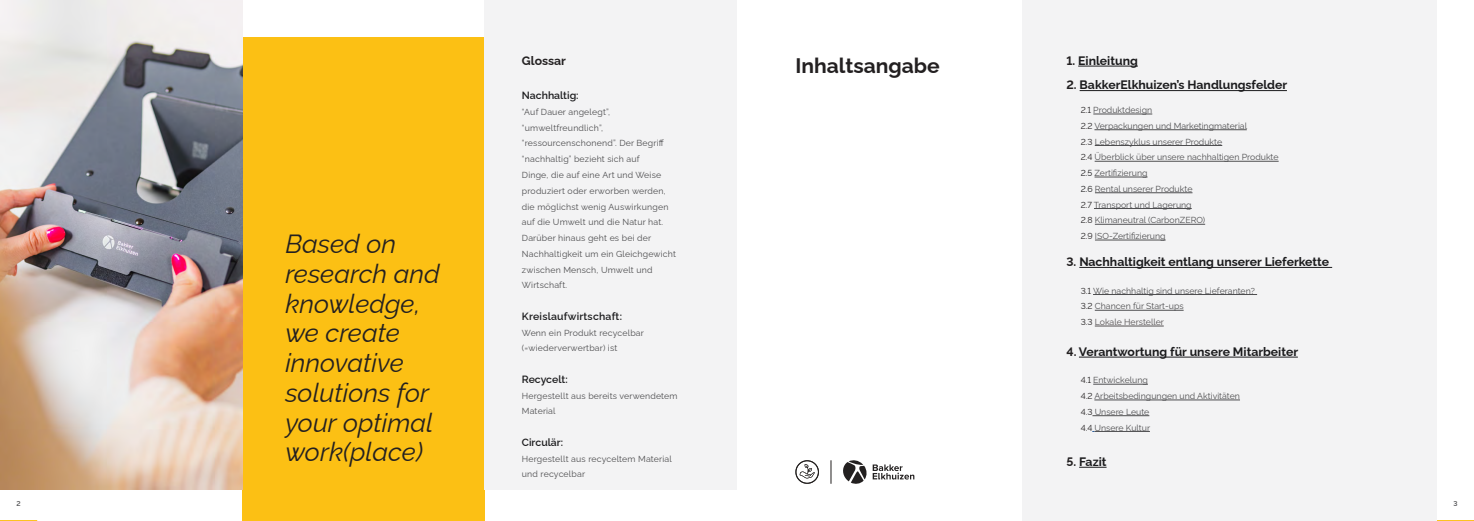
<style>
.page{position:relative;width:1474px;height:521px;background:#fff}
.page>*{position:absolute;margin:0;border:0;box-sizing:border-box;transform-origin:0 0}
.t1{font:italic 100 26.25px/29.8px "Raleway";color:#232021}
.t2{font:700 21px "Raleway";color:#232021}
.t3{font:700 12.25px "Raleway";color:#1b1b1d}
.t4{font:700 12.25px "Raleway";color:#232021}
.t5{font:600 10.5px "Raleway";color:#1b1b1d}
.t6{font:600 10.5px "Raleway";letter-spacing:.02em;color:#1b1b1d}
.t7{font:8.75px/15.8px "Raleway";letter-spacing:.005em;color:#4e4e50}
.t8{font:600 7px "Raleway";color:#4e4e50}
.s1{color:#232021}
.s2{color:#1b1b1d}
.s3{color:#545051}
</style>
<div class="page">
<hr style="left:0;top:520px;width:37px;height:1px;background:#fcc014">
<hr style="left:1436px;top:520px;width:37px;height:1px;background:#fcc014">
<div style="left:242px;top:37px;width:242px;height:484px;background:#fcc014"></div>
<div style="left:484px;top:0;width:253px;height:489px;background:#f3f3f4"></div>
<img style="left:0;top:0;width:242px;height:489px">
<div style="left:1022px;top:0;width:414px;height:521px;background:#f3f3f4"></div>
<hr style="left:1078px;top:66px;width:59px;height:1px;background:#1b1b1d">
<hr style="left:1079px;top:90px;width:207px;height:1px;background:#1b1b1d">
<hr style="left:1093px;top:114px;width:59px;height:1px;background:#4e4e50">
<hr style="left:1094px;top:129px;width:152px;height:1px;background:#4e4e50">
<hr style="left:1094px;top:145px;width:128px;height:1px;background:#4e4e50">
<hr style="left:1094px;top:161px;width:184px;height:1px;background:#4e4e50">
<hr style="left:1094px;top:177px;width:53px;height:1px;background:#4e4e50">
<hr style="left:1094px;top:192px;width:98px;height:1px;background:#4e4e50">
<hr style="left:1093px;top:208px;width:98px;height:1px;background:#4e4e50">
<hr style="left:1094px;top:224px;width:111px;height:1px;background:#4e4e50">
<hr style="left:1094px;top:240px;width:71px;height:1px;background:#4e4e50">
<hr style="left:1093px;top:294px;width:164px;height:1px;background:#4e4e50">
<hr style="left:1094px;top:310px;width:89px;height:1px;background:#4e4e50">
<hr style="left:1094px;top:326px;width:69px;height:1px;background:#545051">
<hr style="left:1093px;top:384px;width:54px;height:1px;background:#4e4e50">
<hr style="left:1094px;top:400px;width:145px;height:1px;background:#4e4e50">
<hr style="left:1092px;top:415px;width:57px;height:1px;background:#4e4e50">
<hr style="left:1094px;top:431px;width:55px;height:1px;background:#4e4e50">
<svg style="left:1079px;top:467px;width:27px;height:1px"></svg>
<hr style="left:1078px;top:357px;width:219px;height:1px;background:#1b1b1d">
<hr style="left:1079px;top:267px;width:253px;height:1px;background:#1b1b1d">
<svg style="left:795px;top:460px;width:24px;height:24px"></svg>
<svg style="left:830px;top:460px;width:1px;height:24px"></svg>
<svg style="left:843px;top:460px;width:71px;height:24px"></svg>
<h1 class="t1" style="left:285px;top:226px;width:156px">Based on research and knowledge, we create innovative solutions for your optimal work(place)</h1>
<h3 class="t4" style="left:522px;top:51px;width:46px">Glossar</h3>
<p class="t5" style="left:522px;top:87px;width:58px">Nachhaltig:</p>
<p class="t7" style="left:522px;top:103px;width:156px">“Auf Dauer angelegt”, “umweltfreundlich”, “ressourcenschonend”. Der Begriff “nachhaltig” bezieht sich auf<br>Dinge, die auf eine Art und Weise produziert oder erworben werden, die möglichst wenig Auswirkungen auf die Umwelt und die Natur hat.<br>Darüber hinaus geht es bei der<br>Nachhaltigkeit um ein Gleichgewicht zwischen Mensch, Umwelt und<br>Wirtschaft.</p>
<p class="t6" style="left:522px;top:308px;width:102px">Kreislaufwirtschaft:</p>
<p class="t7" style="left:522px;top:324px;width:123px">Wenn ein Produkt recycelbar (=wiederverwertbar) ist</p>
<p class="t5" style="left:522px;top:371px;width:47px">Recycelt:</p>
<p class="t7" style="left:522px;top:387px;width:157px">Hergestellt aus bereits verwendetem<br>Material</p>
<p class="t5" style="left:522px;top:434px;width:43px">Circulär:</p>
<p class="t7" style="left:522px;top:450px;width:151px">Hergestellt aus recyceltem Material und recycelbar</p>
<h2 class="t2" style="left:795px;top:49px;width:146px">Inhaltsangabe</h2>
<h3 class="t3" style="left:1066px;top:51px;width:73px"><span class="s1">1.</span> Einleitung</h3>
<h3 class="t3" style="left:1066px;top:75px;width:222px"><span class="s1">2.</span> BakkerElkhuizen’s Handlungsfelder</h3>
<p class="t7" style="left:1080px;top:101px;width:199px"><span class="s1">2.1</span> Produktdesign<br><span class="s1">2.2</span> Verpackungen und Marketingmaterial<br><span class="s1">2.3</span> Lebenszyklus unserer Produkte<br><span class="s1">2.4</span> Überblick über unsere nachhaltigen Produkte<br><span class="s2">2.5</span> Zertifizierung<br><span class="s2">2.6</span> Rental unserer Produkte<br><span class="s1">2.7</span> Transport und Lagerung<br><span class="s1">2.8</span> Klimaneutral (CarbonZERO)<br><span class="s1">2.9</span> ISO-Zertifizierung</p>
<h3 class="t3" style="left:1066px;top:252px;width:264px"><span class="s1">3.</span> Nachhaltigkeit entlang unserer Lieferkette</h3>
<p class="t7" style="left:1080px;top:282px;width:176px"><span class="s1">3.1</span> Wie nachhaltig sind unsere Lieferanten?<br><span class="s1">3.2</span> Chancen für Start-ups<br><span class="s1">3.3</span> <span class="s3">Lokale Hersteller</span></p>
<h3 class="t3" style="left:1066px;top:342px;width:233px"><span class="s1">4.</span> Verantwortung für unsere Mitarbeiter</h3>
<p class="t7" style="left:1080px;top:371px;width:161px"><span class="s1">4.1</span> Entwickelung<br><span class="s1">4.2</span> Arbeitsbedingungen und Aktivitäten<br><span class="s1">4.3</span> Unsere Leute<br><span class="s1">4.4</span> Unsere Kultur</p>
<h3 class="t3" style="left:1066px;top:452px;width:42px"><span class="s1">5.</span> Fazit</h3>
<p class="t8" style="left:17px;top:497px;width:6px">2</p>
<p class="t8" style="left:1453px;top:497px;width:6px">3</p>
</div>
